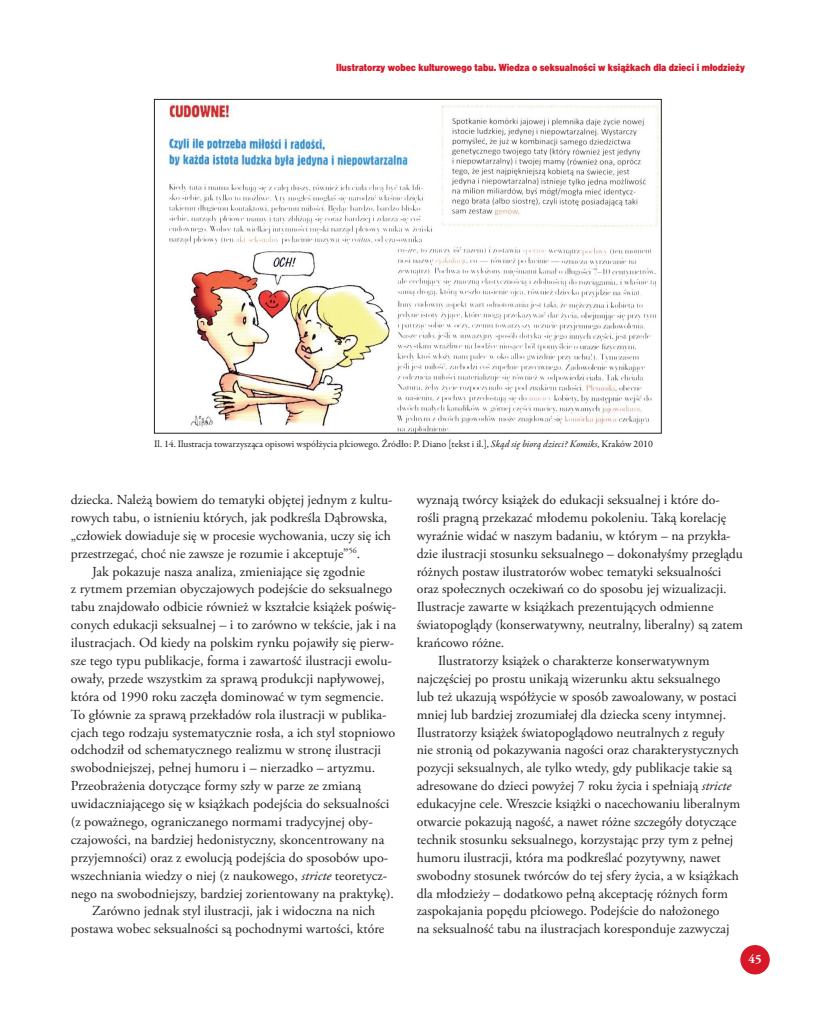
<style>
.page{position:relative;width:837px;height:1014px;background:#fff}
.page>*{position:absolute;margin:0;border:0;box-sizing:border-box;transform-origin:0 0}
.t1{font:13.75px "Adobe Garamond Pro";color:#231f20}
.t2{font:700 12.5px "Adobe Garamond Pro";color:#fff}
.t3{font:10px "Garamond Premr Pro";color:#231f20}
.t4{font:10px "Switzer C Cnd EFN Black";color:#d61828}
.s1{font-style:italic}
</style>
<div class="page">
<div style="left:740px;top:944px;width:29px;height:30px;background:#d61828;border-radius:50%"></div>
<img style="left:169px;top:104px;width:490px;height:327px">
<p class="t4" style="left:336px;top:61px;width:410px">Ilustratorzy wobec kulturowego tabu. Wiedza o seksualności w książkach dla dzieci i młodzieży</p>
<p class="t3" style="left:154px;top:438px;width:500px">Il. 14. Ilustracja towarzysząca opisowi współżycia płciowego. Źródło: P. Diano [tekst i il.], <span class="s1">Skąd się biorą dzieci? Komiks</span>, Kraków 2010</p>
<p class="t1" style="left:71px;top:491px;width:323px">dziecka. Należą bowiem do tematyki objętej jednym z kultu-</p>
<p class="t1" style="left:71px;top:509px;width:318px">rowych tabu, o istnieniu których, jak podkreśla Dąbrowska,</p>
<p class="t1" style="left:71px;top:527px;width:321px">„człowiek dowiaduje się w procesie wychowania, uczy się ich</p>
<p class="t1" style="left:71px;top:545px;width:290px">przestrzegać, choć nie zawsze je rozumie i akceptuje”<sup>56</sup>.</p>
<p class="t1" style="left:92px;top:563px;width:274px">Jak pokazuje nasza analiza, zmieniające się zgodnie</p>
<p class="t1" style="left:71px;top:580px;width:323px">z rytmem przemian obyczajowych podejście do seksualnego</p>
<p class="t1" style="left:71px;top:598px;width:327px">tabu znajdowało odbicie również w kształcie książek poświę-</p>
<p class="t1" style="left:71px;top:616px;width:327px">conych edukacji seksualnej – i to zarówno w tekście, jak i na</p>
<p class="t1" style="left:71px;top:634px;width:325px">ilustracjach. Od kiedy na polskim rynku pojawiły się pierw-</p>
<p class="t1" style="left:71px;top:652px;width:322px">sze tego typu publikacje, forma i zawartość ilustracji ewolu-</p>
<p class="t1" style="left:71px;top:670px;width:315px">owały, przede wszystkim za sprawą produkcji napływowej,</p>
<p class="t1" style="left:71px;top:688px;width:314px">która od 1990 roku zaczęła dominować w tym segmencie.</p>
<p class="t1" style="left:71px;top:706px;width:317px">To głównie za sprawą przekładów rola ilustracji w publika-</p>
<p class="t1" style="left:71px;top:723px;width:326px">cjach tego rodzaju systematycznie rosła, a ich styl stopniowo</p>
<p class="t1" style="left:71px;top:741px;width:311px">odchodził od schematycznego realizmu w stronę ilustracji</p>
<p class="t1" style="left:71px;top:759px;width:305px">swobodniejszej, pełnej humoru i – nierzadko – artyzmu.</p>
<p class="t1" style="left:71px;top:777px;width:292px">Przeobrażenia dotyczące formy szły w parze ze zmianą</p>
<p class="t1" style="left:71px;top:795px;width:320px">uwidaczniającego się w książkach podejścia do seksualności</p>
<p class="t1" style="left:71px;top:813px;width:303px">(z poważnego, ograniczanego normami tradycyjnej oby-</p>
<p class="t1" style="left:71px;top:831px;width:315px">czajowości, na bardziej hedonistyczny, skoncentrowany na</p>
<p class="t1" style="left:71px;top:849px;width:319px">przyjemności) oraz z ewolucją podejścia do sposobów upo-</p>
<p class="t1" style="left:71px;top:866px;width:318px">wszechniania wiedzy o niej (z naukowego, <span class="s1">stricte</span> teoretycz-</p>
<p class="t1" style="left:71px;top:884px;width:324px">nego na swobodniejszy, bardziej zorientowany na praktykę).</p>
<p class="t1" style="left:92px;top:902px;width:284px">Zarówno jednak styl ilustracji, jak i widoczna na nich</p>
<p class="t1" style="left:71px;top:920px;width:315px">postawa wobec seksualności są pochodnymi wartości, które</p>
<p class="t1" style="left:416px;top:491px;width:304px">wyznają twórcy książek do edukacji seksualnej i które do-</p>
<p class="t1" style="left:416px;top:509px;width:311px">rośli pragną przekazać młodemu pokoleniu. Taką korelację</p>
<p class="t1" style="left:416px;top:527px;width:315px">wyraźnie widać w naszym badaniu, w którym – na przykła-</p>
<p class="t1" style="left:416px;top:545px;width:328px">dzie ilustracji stosunku seksualnego – dokonałyśmy przeglądu</p>
<p class="t1" style="left:416px;top:563px;width:306px">różnych postaw ilustratorów wobec tematyki seksualności</p>
<p class="t1" style="left:416px;top:580px;width:311px">oraz społecznych oczekiwań co do sposobu jej wizualizacji.</p>
<p class="t1" style="left:416px;top:598px;width:298px">Ilustracje zawarte w książkach prezentujących odmienne</p>
<p class="t1" style="left:416px;top:616px;width:328px">światopoglądy (konserwatywny, neutralny, liberalny) są zatem</p>
<p class="t1" style="left:416px;top:634px;width:89px">krańcowo różne.</p>
<p class="t1" style="left:438px;top:652px;width:273px">Ilustratorzy książek o charakterze konserwatywnym</p>
<p class="t1" style="left:416px;top:670px;width:305px">najczęściej po prostu unikają wizerunku aktu seksualnego</p>
<p class="t1" style="left:416px;top:688px;width:321px">lub też ukazują współżycie w sposób zawoalowany, w postaci</p>
<p class="t1" style="left:416px;top:706px;width:311px">mniej lub bardziej zrozumiałej dla dziecka sceny intymnej.</p>
<p class="t1" style="left:416px;top:723px;width:309px">Ilustratorzy książek światopoglądowo neutralnych z reguły</p>
<p class="t1" style="left:416px;top:741px;width:323px">nie stronią od pokazywania nagości oraz charakterystycznych</p>
<p class="t1" style="left:416px;top:759px;width:317px">pozycji seksualnych, ale tylko wtedy, gdy publikacje takie są</p>
<p class="t1" style="left:416px;top:777px;width:316px">adresowane do dzieci powyżej 7 roku życia i spełniają <span class="s1">stricte</span></p>
<p class="t1" style="left:416px;top:795px;width:325px">edukacyjne cele. Wreszcie książki o nacechowaniu liberalnym</p>
<p class="t1" style="left:416px;top:813px;width:321px">otwarcie pokazują nagość, a nawet różne szczegóły dotyczące</p>
<p class="t1" style="left:416px;top:831px;width:318px">technik stosunku seksualnego, korzystając przy tym z pełnej</p>
<p class="t1" style="left:416px;top:849px;width:305px">humoru ilustracji, która ma podkreślać pozytywny, nawet</p>
<p class="t1" style="left:416px;top:866px;width:323px">swobodny stosunek twórców do tej sfery życia, a w książkach</p>
<p class="t1" style="left:416px;top:884px;width:312px">dla młodzieży – dodatkowo pełną akceptację różnych form</p>
<p class="t1" style="left:416px;top:902px;width:304px">zaspokajania popędu płciowego. Podejście do nałożonego</p>
<p class="t1" style="left:416px;top:920px;width:314px">na seksualność tabu na ilustracjach koresponduje zazwyczaj</p>
<p class="t2" style="left:748px;top:951px;width:15px">45</p>
</div>
